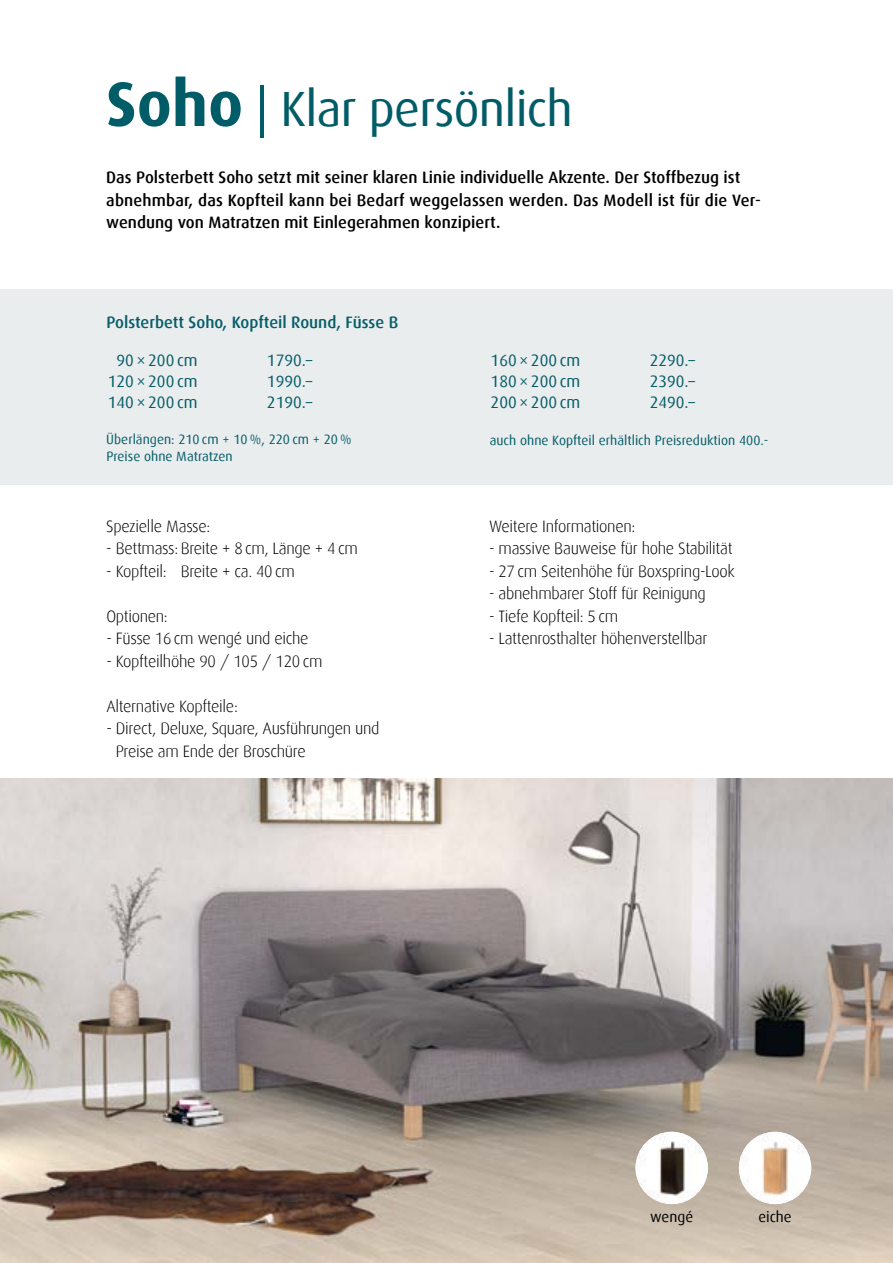
<style>
.page{position:relative;width:893px;height:1263px;background:#fff}
.page>*{position:absolute;margin:0;border:0;box-sizing:border-box;transform-origin:0 0}
.t1{font:49.5px "Dax";letter-spacing:-.015em;color:#005c67}
.t2{font:300 16.5px/22.5px "Dax";letter-spacing:-.02em;color:#000}
.t3{font:500 16.5px/22.5px "Dax";color:#000}
.t4{font:16.5px "Dax";color:#065d68}
.t5{font:500 16.5px "Dax";color:#065d68}
.t6{font:15px "Dax";color:#000}
.t7{font:13.5px/16.2px "Dax";color:#065d68}
.s1{font-weight:700;font-size:63px}
.s2{font-size:52.5px}
</style>
<div class="page">
<img style="left:0;top:778px;width:893px;height:485px">
<div style="left:0;top:289px;width:893px;height:196px;background:#e9edee"></div>
<img style="left:739px;top:1132px;width:72px;height:72px;border-radius:36px">
<img style="left:635px;top:1132px;width:73px;height:72px;border-radius:36px">
<h1 class="t1" style="left:106px;top:81px;width:468px"><span class="s1">Soho</span> <span class="s2">|</span> Klar persönlich</h1>
<p class="t3" style="left:106px;top:166px;width:656px">Das Polsterbett Soho setzt mit seiner klaren Linie individuelle Akzente. Der Stoffbezug ist abnehmbar, das Kopfteil kann bei Bedarf weggelassen werden. Das Modell ist für die Ver&shy;wendung von Matratzen mit Einlegerahmen konzipiert.</p>
<p class="t5" style="left:106px;top:313px;width:294px">Polsterbett Soho, Kopfteil Round, Füsse B</p>
<p class="t4" style="left:117px;top:351px;width:83px">90 × 200 cm</p>
<p class="t4" style="left:267px;top:351px;width:47px">1790.–</p>
<p class="t4" style="left:108px;top:372px;width:91px">120 × 200 cm</p>
<p class="t4" style="left:267px;top:372px;width:47px">1990.–</p>
<p class="t4" style="left:108px;top:393px;width:91px">140 × 200 cm</p>
<p class="t4" style="left:267px;top:393px;width:47px">2190.–</p>
<p class="t7" style="left:106px;top:432px;width:247px">Überlängen: 210 cm + 10 %, 220 cm + 20 %<br>Preise ohne Matratzen</p>
<p class="t2" style="left:106px;top:515px;width:106px">Spezielle Masse:</p>
<p class="t2" style="left:106px;top:537px;width:253px">- Bettmass: Breite + 8 cm, Länge + 4 cm</p>
<p class="t2" style="left:106px;top:560px;width:190px">- Kopfteil: Breite + ca. 40 cm</p>
<p class="t2" style="left:106px;top:605px;width:63px">Optionen:</p>
<p class="t2" style="left:106px;top:627px;width:204px">- Füsse 16 cm wengé und eiche</p>
<p class="t2" style="left:106px;top:650px;width:218px">- Kopfteilhöhe 90 / 105 / 120 cm</p>
<p class="t2" style="left:106px;top:695px;width:133px">Alternative Kopfteile:</p>
<p class="t2" style="left:116px;top:718px;width:265px;text-indent:-9px">- Direct, Deluxe, Square, Ausführungen und<br>Preise am Ende der Broschüre</p>
<p class="t4" style="left:491px;top:351px;width:91px">160 × 200 cm</p>
<p class="t4" style="left:650px;top:351px;width:47px">2290.–</p>
<p class="t4" style="left:491px;top:372px;width:91px">180 × 200 cm</p>
<p class="t4" style="left:650px;top:372px;width:47px">2390.–</p>
<p class="t4" style="left:491px;top:393px;width:91px">200 × 200 cm</p>
<p class="t4" style="left:650px;top:393px;width:47px">2490.–</p>
<p class="t7" style="left:490px;top:432px;width:280px">auch ohne Kopfteil erhältlich Preisreduktion 400.-</p>
<p class="t2" style="left:489px;top:515px;width:148px">Weitere Informationen:</p>
<p class="t2" style="left:489px;top:537px;width:245px">- massive Bauweise für hohe Stabilität</p>
<p class="t2" style="left:489px;top:560px;width:247px">- 27 cm Seitenhöhe für Boxspring-Look</p>
<p class="t2" style="left:489px;top:582px;width:218px">- abnehmbarer Stoff für Reinigung</p>
<p class="t2" style="left:489px;top:605px;width:131px">- Tiefe Kopfteil: 5 cm</p>
<p class="t2" style="left:489px;top:627px;width:220px">- Lattenrosthalter höhenverstellbar</p>
<p class="t6" style="left:650px;top:1208px;width:44px">wengé</p>
<p class="t6" style="left:758px;top:1208px;width:35px">eiche</p>
</div>
